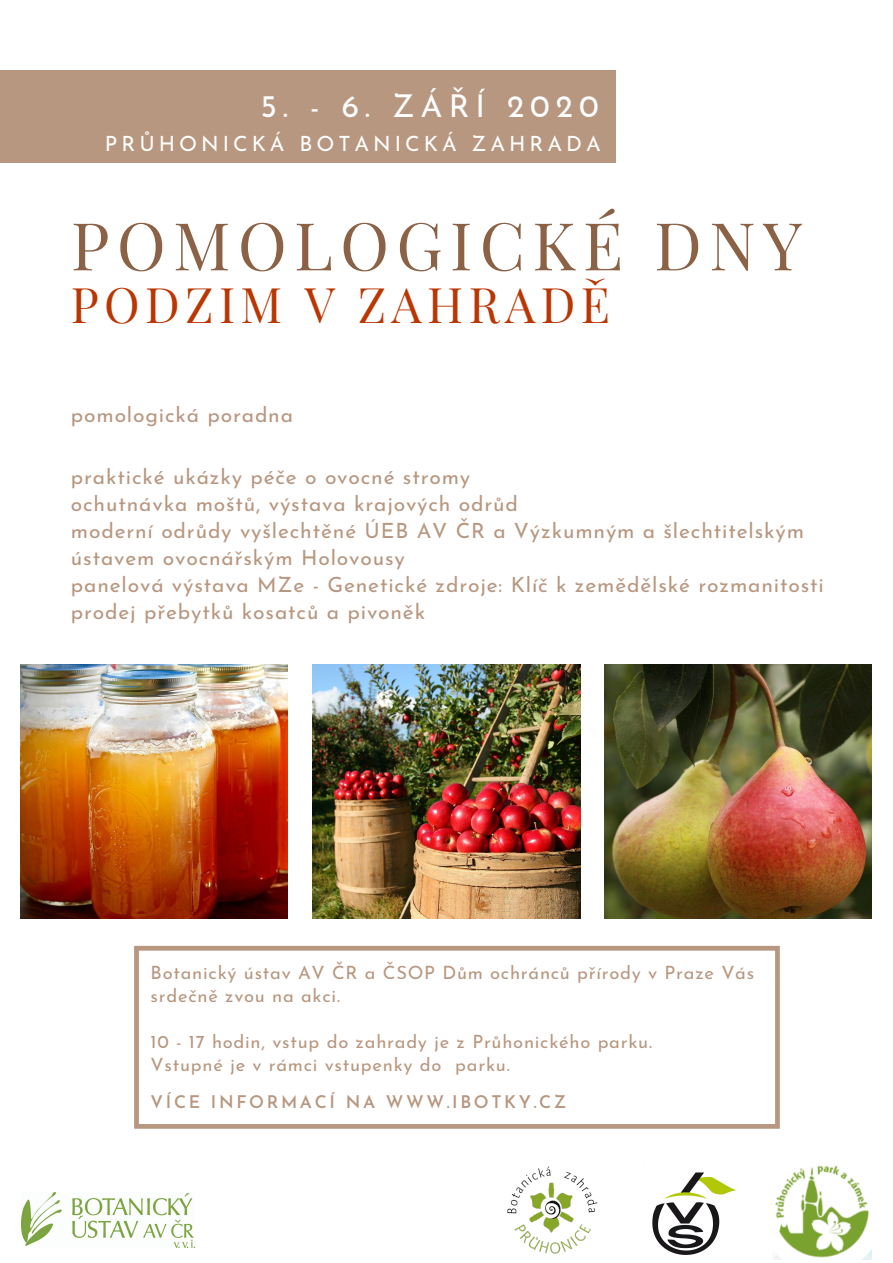
<style>
.page{position:relative;width:893px;height:1263px;background:#fff}
.page>*{position:absolute;margin:0;border:0;box-sizing:border-box;transform-origin:0 0}
.t1{font:66px "Playfair Display SC";letter-spacing:.11em;color:#8b6245}
.t2{font:48px "Playfair Display SC";letter-spacing:.11em;color:#ba3603}
.t3{font:31.5px "Josefin Sans";letter-spacing:.19em;color:#fff}
.t4{font:21px/27px "Josefin Sans";letter-spacing:.04em;color:#b89780}
.t5{font:21px "Josefin Sans";letter-spacing:.19em;color:#fff}
.t6{font:18.3px/23.1px "Josefin Sans";letter-spacing:.04em;color:#b89780}
.t7{font:600 17.4px "Josefin Sans";letter-spacing:.15em;color:#b89780}
</style>
<div class="page">
<div style="left:0;top:71px;width:616px;height:92px;background:#b89780"></div>
<svg style="left:134px;top:946px;width:646px;height:183px"></svg>
<img style="left:21px;top:665px;width:267px;height:254px">
<img style="left:312px;top:665px;width:268px;height:254px">
<img style="left:604px;top:665px;width:267px;height:254px">
<img style="left:507px;top:1166px;width:91px;height:88px">
<img style="left:21px;top:1192px;width:173px;height:55px">
<img style="left:773px;top:1165px;width:98px;height:95px">
<img style="left:652px;top:1172px;width:84px;height:83px">
<h3 class="t3" style="left:260px;top:94px;width:340px">5. - 6. ZÁŘÍ 2020</h3>
<p class="t5" style="left:105px;top:135px;width:497px">PRŮHONICKÁ BOTANICKÁ ZAHRADA</p>
<h1 class="t1" style="left:71px;top:199px;width:732px">POMOLOGICKÉ DNY</h1>
<h2 class="t2" style="left:71px;top:271px;width:540px">PODZIM V ZAHRADĚ</h2>
<p class="t4" style="left:71px;top:403px;width:224px">pomologická poradna</p>
<p class="t4" style="left:71px;top:465px;width:754px">praktické ukázky péče o ovocné stromy<br>ochutnávka moštů, výstava krajových odrůd<br>moderní odrůdy vyšlechtěné ÚEB AV ČR a Výzkumným a šlechtitelským ústavem ovocnářským Holovousy<br>panelová výstava MZe - Genetické zdroje: Klíč k zemědělské rozmanitosti prodej přebytků kosatců a pivoněk</p>
<p class="t6" style="left:151px;top:962px;width:605px">Botanický ústav AV ČR a ČSOP Dům ochránců přírody v Praze Vás srdečně zvou na akci.</p>
<p class="t6" style="left:151px;top:1032px;width:503px">10 - 17 hodin, vstup do zahrady je z Průhonického parku.<br>Vstupné je v rámci vstupenky do parku.</p>
<p class="t7" style="left:151px;top:1095px;width:417px">VÍCE INFORMACÍ NA WWW.IBOTKY.CZ</p>
</div>
